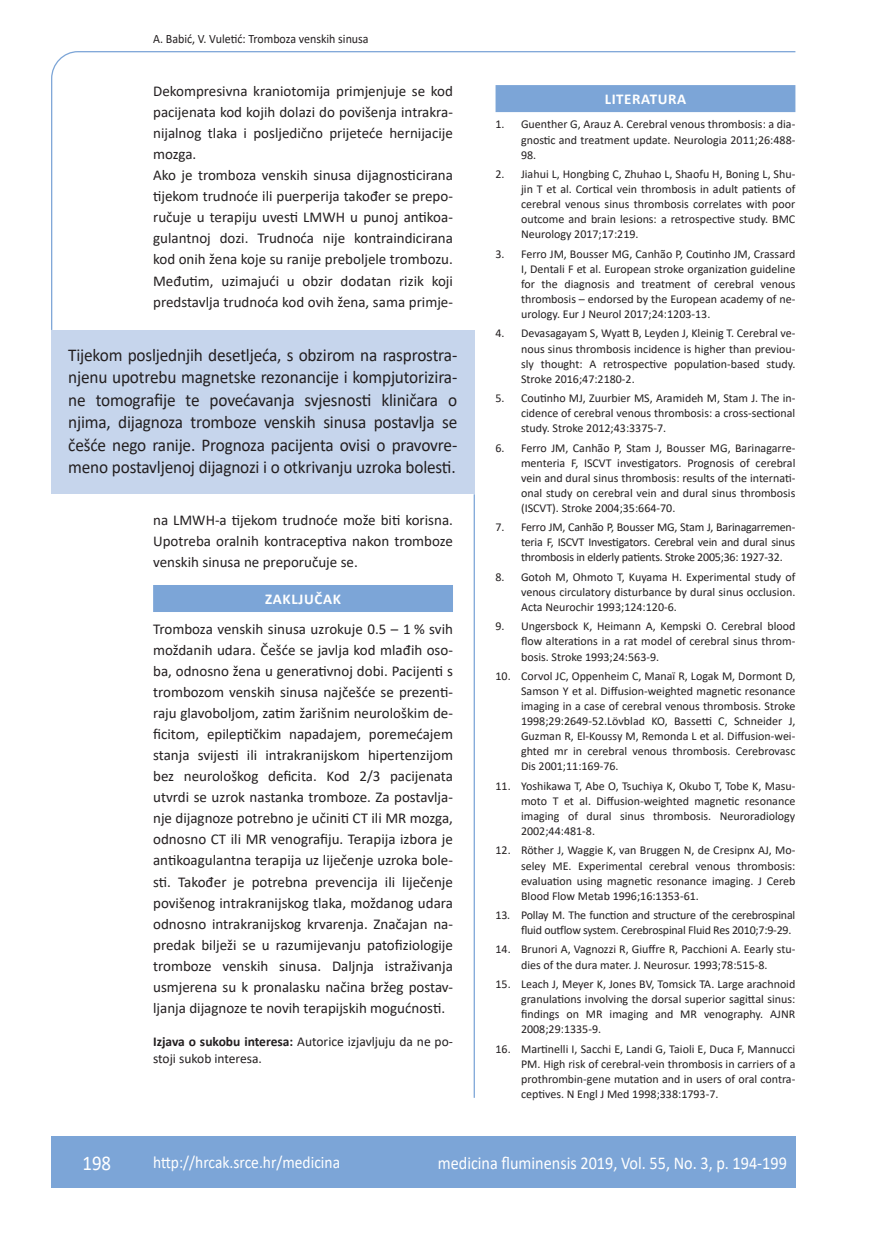
<style>
.page{position:relative;width:872px;height:1234px;background:#fff}
.page>*{position:absolute;margin:0;border:0;box-sizing:border-box;transform-origin:0 0}
.t1{font:21px "Calibri";color:#fff;scale:.9 1}
.anterfile{font:18px/22.5px "Calibri";letter-spacing:-.01em;color:#231f20;text-align:justify;scale:.96 1}
.t2{font:18px "Calibri";color:#fff;scale:.9 1}
.t3{font:17.25px "Calibri";color:#fff;scale:.9 1}
.osnovni_tekst{font:15px/21px "Calibri";color:#231f20;text-align:justify}
.naslov_ruler{font:700 15px "Calibri";letter-spacing:.04em;color:#fff}
.izjava{font:13.5px/16.5px "Calibri";color:#231f20}
.glava{font:12.75px "Calibri";color:#231f20;scale:.94 1}
.literatura{font:12px/15.1px "Calibri";color:#231f20;text-align:justify}
.literatura-2{font:12px/15.1px "Calibri";letter-spacing:-.02em;color:#231f20}
.s1{font-weight:700}
</style>
<div class="page">
<svg style="left:51px;top:51px;width:745px;height:280px"></svg>
<hr style="left:473px;top:494px;width:2px;height:603px;background:#7ca5d7">
<div style="left:51px;top:1135px;width:744px;height:51px;background:#7ca5d7"></div>
<div style="left:495px;top:85px;width:300px;height:27px;background:#7ca5d7"></div>
<div style="left:51px;top:330px;width:423px;height:163px;background:#c6d5ec"></div>
<div style="left:153px;top:585px;width:300px;height:27px;background:#7ca5d7"></div>
<p class="glava" style="left:153px;top:29px;width:231px">A. Babić, V. Vuletić: Tromboza venskih sinusa</p>
<p class="osnovni_tekst" style="left:153px;top:80px;width:301px">Dekompresivna kraniotomija primjenjuje se kod pacijenata kod kojih dolazi do povišenja intrakra&shy;nijalnog tlaka i posljedično prijeteće hernijacije mozga.</p>
<p class="osnovni_tekst" style="left:153px;top:164px;width:301px">Ako je tromboza venskih sinusa dijagnosticirana tijekom trudnoće ili puerperija također se prepo&shy;ručuje u terapiju uvesti LMWH u punoj antikoa&shy;gulantnoj dozi. Trudnoća nije kontraindicirana kod onih žena koje su ranije preboljele trombozu.<br>Međutim, uzimajući u obzir dodatan rizik koji predstavlja trudnoća kod ovih žena, sama primje-</p>
<p class="anterfile" style="left:68px;top:343px;width:407px">Tijekom posljednjih desetljeća, s obzirom na rasprostra&shy;njenu upotrebu magnetske rezonancije i kompjutorizira&shy;ne tomografije te povećavanja svjesnosti kliničara o njima, dijagnoza tromboze venskih sinusa postavlja se češće nego ranije. Prognoza pacijenta ovisi o pravovre&shy;meno postavljenoj dijagnozi i o otkrivanju uzroka bolesti.</p>
<p class="osnovni_tekst" style="left:153px;top:508px;width:301px">na LMWH-a tijekom trudnoće može biti korisna.<br>Upotreba oralnih kontraceptiva nakon tromboze venskih sinusa ne preporučuje se.</p>
<p class="naslov_ruler" style="left:265px;top:588px;width:77px">ZAKLJUČAK</p>
<p class="osnovni_tekst" style="left:153px;top:618px;width:301px">Tromboza venskih sinusa uzrokuje 0.5 – 1 % svih moždanih udara. Češće se javlja kod mlađih oso&shy;ba, odnosno žena u generativnoj dobi. Pacijenti s trombozom venskih sinusa najčešće se prezenti&shy;raju glavoboljom, zatim žarišnim neurološkim de&shy;ficitom, epileptičkim napadajem, poremećajem stanja svijesti ili intrakranijskom hipertenzijom bez neurološkog deficita. Kod 2/3 pacijenata utvrdi se uzrok nastanka tromboze. Za postavlja&shy;nje dijagnoze potrebno je učiniti CT ili MR mozga, odnosno CT ili MR venografiju. Terapija izbora je antikoagulantna terapija uz liječenje uzroka bole&shy;sti. Također je potrebna prevencija ili liječenje povišenog intrakranijskog tlaka, moždanog udara odnosno intrakranijskog krvarenja. Značajan na&shy;predak bilježi se u razumijevanju patofiziologije tromboze venskih sinusa. Daljnja istraživanja usmjerena su k pronalasku načina bržeg postav&shy;ljanja dijagnoze te novih terapijskih mogućnosti.</p>
<p class="izjava" style="left:153px;top:1032px;width:301px"><span class="s1">Izjava o sukobu interesa:</span> Autorice izjavljuju da ne po&shy;stoji sukob interesa.</p>
<p class="naslov_ruler" style="left:604px;top:88px;width:83px">LITERATURA</p>
<p class="literatura" style="left:521px;top:117px;width:276px;text-indent:-26px">1. Guenther G, Arauz A. Cerebral venous thrombosis: a dia&shy;gnostic and treatment update. Neurologia 2011;26:488- 98.</p>
<p class="literatura" style="left:521px;top:166px;width:276px;text-indent:-26px">2. Jiahui L, Hongbing C, Zhuhao L, Shaofu H, Boning L, Shu&shy;jin T et al. Cortical vein thrombosis in adult patients of cerebral venous sinus thrombosis correlates with poor outcome and brain lesions: a retrospective study. BMC Neurology 2017;17:219.</p>
<p class="literatura" style="left:521px;top:246px;width:276px;text-indent:-26px">3. Ferro JM, Bousser MG, Canhão P, Coutinho JM, Crassard I, Dentali F et al. European stroke organization guideline for the diagnosis and treatment of cerebral venous thrombosis – endorsed by the European academy of ne&shy;urology. Eur J Neurol 2017;24:1203-13.</p>
<p class="literatura" style="left:521px;top:325px;width:276px;text-indent:-26px">4. Devasagayam S, Wyatt B, Leyden J, Kleinig T. Cerebral ve&shy;nous sinus thrombosis incidence is higher than previou&shy;sly thought: A retrospective population-based study.<br>Stroke 2016;47:2180-2.</p>
<p class="literatura" style="left:521px;top:390px;width:276px;text-indent:-26px">5. Coutinho MJ, Zuurbier MS, Aramideh M, Stam J. The in&shy;cidence of cerebral venous thrombosis: a cross-sectional study. Stroke 2012;43:3375-7.</p>
<p class="literatura" style="left:521px;top:439px;width:276px;text-indent:-26px">6. Ferro JM, Canhão P, Stam J, Bousser MG, Barinagarre&shy;menteria F, ISCVT investigators. Prognosis of cerebral vein and dural sinus thrombosis: results of the internati&shy;onal study on cerebral vein and dural sinus thrombosis (ISCVT). Stroke 2004;35:664-70.</p>
<p class="literatura" style="left:521px;top:519px;width:276px;text-indent:-26px">7. Ferro JM, Canhão P, Bousser MG, Stam J, Barinagarremen&shy;teria F, ISCVT Investigators. Cerebral vein and dural sinus thrombosis in elderly patients. Stroke 2005;36: 1927-32.</p>
<p class="literatura" style="left:521px;top:569px;width:276px;text-indent:-26px">8. Gotoh M, Ohmoto T, Kuyama H. Experimental study of venous circulatory disturbance by dural sinus occlusion.<br>Acta Neurochir 1993;124:120-6.</p>
<p class="literatura" style="left:521px;top:618px;width:276px;text-indent:-26px">9. Ungersbock K, Heimann A, Kempski O. Cerebral blood flow alterations in a rat model of cerebral sinus throm&shy;bosis. Stroke 1993;24:563-9.</p>
<p class="literatura" style="left:521px;top:668px;width:276px;text-indent:-26px">10. Corvol JC, Oppenheim C, Manaï R, Logak M, Dormont D, Samson Y et al. Diffusion-weighted magnetic resonance imaging in a case of cerebral venous thrombosis. Stroke 1998;29:2649-52.Lövblad KO, Bassetti C, Schneider J, Guzman R, El-Koussy M, Remonda L et al. Diffusion-wei&shy;ghted mr in cerebral venous thrombosis. Cerebrovasc Dis 2001;11:169-76.</p>
<p class="literatura" style="left:521px;top:777px;width:276px;text-indent:-26px">11. Yoshikawa T, Abe O, Tsuchiya K, Okubo T, Tobe K, Masu&shy;moto T et al. Diffusion-weighted magnetic resonance imaging of dural sinus thrombosis. Neuroradiology 2002;44:481-8.</p>
<p class="literatura" style="left:521px;top:842px;width:276px;text-indent:-26px">12. Röther J, Waggie K, van Bruggen N, de Cresipnx AJ, Mo&shy;seley ME. Experimental cerebral venous thrombosis: evaluation using magnetic resonance imaging. J Cereb Blood Flow Metab 1996;16:1353-61.</p>
<p class="literatura-2" style="left:521px;top:907px;width:276px;text-indent:-26px">13. Pollay M. The function and structure of the cerebrospinal fluid outflow system. Cerebrospinal Fluid Res 2010;7:9-29.</p>
<p class="literatura" style="left:495px;top:941px;width:301px;text-align:center">14. Brunori A, Vagnozzi R, Giuffre R, Pacchioni A. Eearly stu&shy;dies of the dura mater. J. Neurosur. 1993;78:515-8.</p>
<p class="literatura" style="left:521px;top:975px;width:276px;text-indent:-26px">15. Leach J, Meyer K, Jones BV, Tomsick TA. Large arachnoid granulations involving the dorsal superior sagittal sinus: findings on MR imaging and MR venography. AJNR 2008;29:1335-9.</p>
<p class="literatura" style="left:521px;top:1040px;width:276px;text-indent:-26px">16. Martinelli I, Sacchi E, Landi G, Taioli E, Duca F, Mannucci PM. High risk of cerebral-vein thrombosis in carriers of a prothrombin-gene mutation and in users of oral contra&shy;ceptives. N Engl J Med 1998;338:1793-7.</p>
<p class="t1" style="left:82px;top:1147px;width:33px">198</p>
<p class="t3" style="left:153px;top:1149px;width:209px">http://hrcak.srce.hr/medicina</p>
<p class="t2" style="left:438px;top:1149px;width:389px">medicina fluminensis 2019, Vol. 55, No. 3, p. 194-199</p>
</div>
